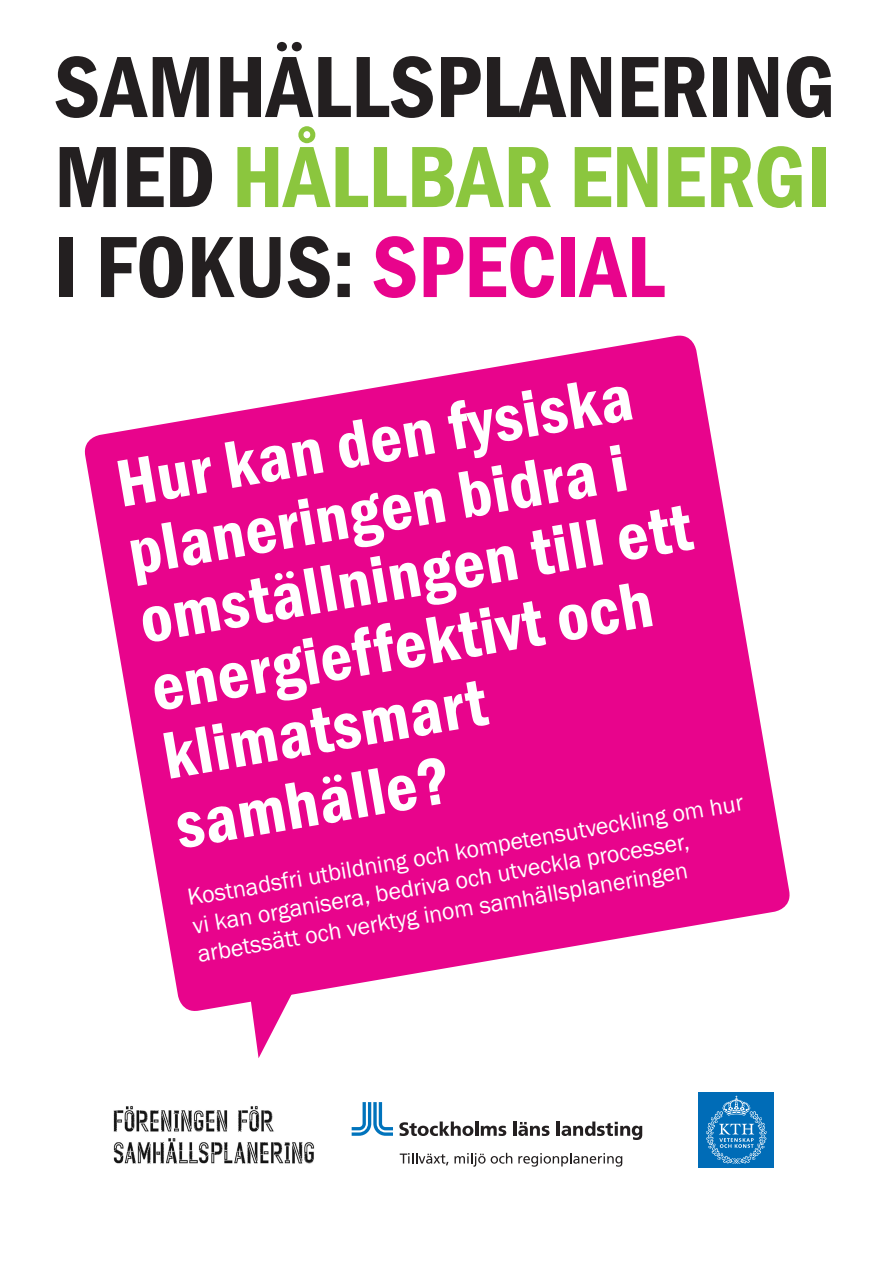
<style>
.page{position:relative;width:893px;height:1263px;background:#fff}
.page>*{position:absolute;margin:0;border:0;box-sizing:border-box;transform-origin:0 0}
.t1{font:600 condensed 90px/90px "Franklin Gothic";color:#231f20;text-align:justify}
.t2{font:600 condensed 69px/69.2px "Franklin Gothic";color:#fff}
.t3{font:24px/28.8px "Franklin Gothic";color:#fff}
.s1{color:#8bc63e}
.s2{color:#e8048c}
</style>
<div class="page">
<svg style="left:252px;top:1014px;width:30px;height:44px"></svg>
<img style="left:113px;top:1106px;width:202px;height:58px">
<svg style="left:84px;top:335px;width:706px;height:679px;fill:#e8048c"></svg>
<div style="left:699px;top:1093px;width:75px;height:75px;background:#006cb7"></div>
<svg style="left:706px;top:1096px;width:61px;height:68px"></svg>
<svg style="left:352px;top:1102px;width:41px;height:34px"></svg>
<svg style="left:399px;top:1121px;width:74px;height:15px"></svg>
<hr style="left:475px;top:1121px;width:3px;height:15px;background:#231f20">
<svg style="left:481px;top:1126px;width:25px;height:10px"></svg>
<hr style="left:513px;top:1121px;width:3px;height:15px;background:#231f20">
<svg style="left:518px;top:1122px;width:31px;height:14px"></svg>
<hr style="left:557px;top:1121px;width:3px;height:15px;background:#231f20">
<svg style="left:562px;top:1121px;width:80px;height:19px"></svg>
<svg style="left:400px;top:1153px;width:48px;height:12px"></svg>
<svg style="left:454px;top:1153px;width:58px;height:14px"></svg>
<svg style="left:518px;top:1153px;width:104px;height:14px"></svg>
<h1 class="t1" style="left:54px;top:41px;width:783px">SAMHÄLLSPLANERING MED <span class="s1">HÅLLBAR ENERGI </span>I FOKUS: <span class="s2">SPECIAL</span></h1>
<h2 class="t2" style="left:109px;top:451px;width:561px;rotate:-10deg">Hur kan den fysiska planeringen bidra i omställningen till ett energieffektivt och klimatsmart samhälle?</h2>
<p class="t3" style="left:185px;top:885px;width:565px;rotate:-10deg">Kostnadsfri utbildning och kompetensutveckling om hur vi kan organisera, bedriva och utveckla processer, arbetssätt och verktyg inom samhällsplaneringen</p>
</div>
